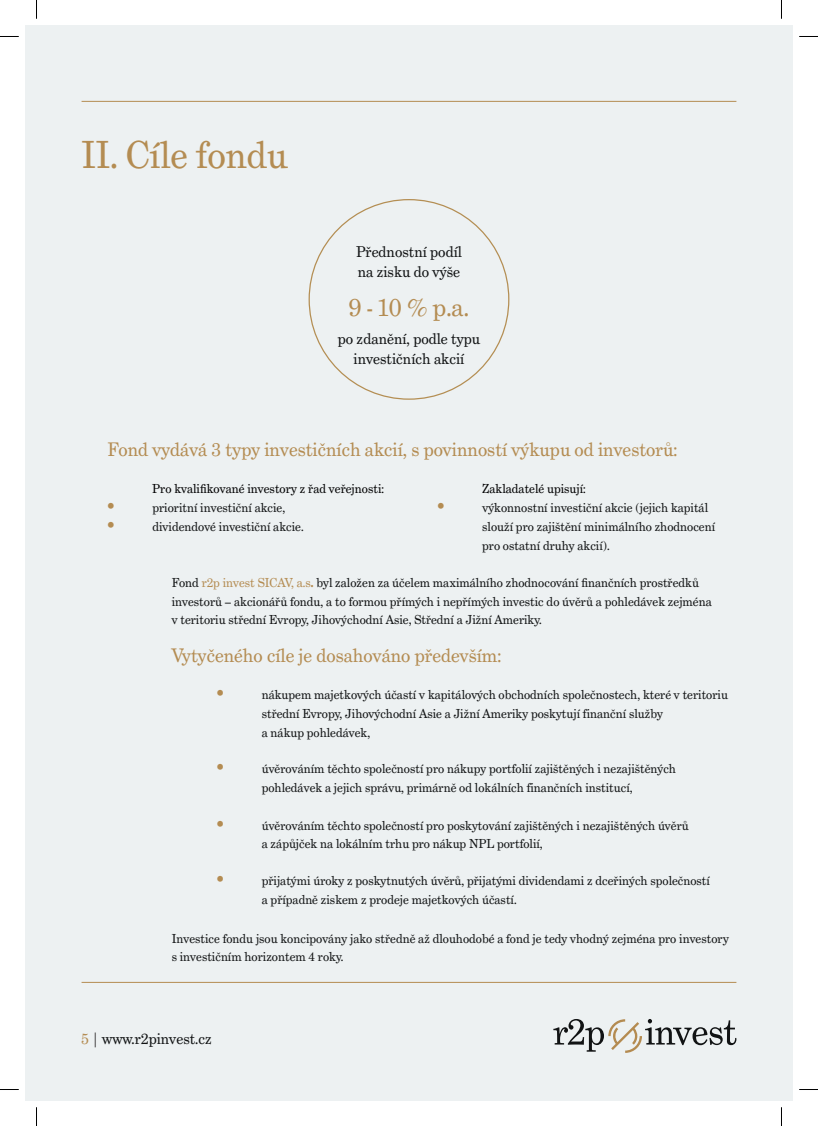
<style>
.page{position:relative;width:818px;height:1126px;background:#fff}
.page>*{position:absolute;margin:0;border:0;box-sizing:border-box;transform-origin:0 0}
.t1{font:37.5px "Grad";color:#b48c52}
.t2{font:25px "Grad";color:#b48c52}
.t3{font:18.75px "Grad";color:#b48c52}
.t4{font:15px/20px "Grad";color:#111314}
.t5{font:12.5px/18.8px "Grad";color:#111314}
.t6{font:12.5px "Grad";color:#000001}
.s1{font-weight:700;font-size:25px;color:#b48c52}
.s2{color:#b48c52}
.s3{font-weight:700;color:#b48c52}
.s4{color:#231f20}
</style>
<div class="page">
<div style="left:26px;top:26px;width:765px;height:1073px;background:#edf1f2"></div>
<svg style="left:553px;top:1019px;width:183px;height:33px"></svg>
<hr style="left:81px;top:101px;width:655px;height:1px;background:#b48c52">
<hr style="left:81px;top:981px;width:655px;height:1px;background:#b48c52">
<svg style="left:0;top:36px;width:19px;height:1px"></svg>
<svg style="left:799px;top:36px;width:18px;height:1px"></svg>
<svg style="left:0;top:1089px;width:19px;height:1px"></svg>
<svg style="left:799px;top:1089px;width:18px;height:1px"></svg>
<svg style="left:36px;top:0;width:1px;height:19px"></svg>
<svg style="left:36px;top:1107px;width:1px;height:18px"></svg>
<h1 class="t1" style="left:81px;top:131px;width:207px">II. Cíle fondu</h1>
<p class="t4" style="left:356px;top:242px;width:107px">Přednostní podíl na zisku do výše</p>
<h2 class="t2" style="left:349px;top:292px;width:121px">9 - 10 % p.a.</h2>
<p class="t4" style="left:337px;top:328px;width:144px;text-align:center">po zdanění, podle typu investičních akcií</p>
<h3 class="t3" style="left:107px;top:437px;width:571px">Fond vydává 3 typy investičních akcií, s povinností výkupu od investorů:</h3>
<p class="t6" style="left:152px;top:481px;width:233px">Pro kvalifikované investory z řad veřejnosti:</p>
<p class="t5" style="left:107px;top:498px;width:179px"><span class="s1">•</span> prioritní investiční akcie,</p>
<p class="t5" style="left:107px;top:517px;width:197px"><span class="s1">•</span> dividendové investiční akcie.</p>
<p class="t6" style="left:482px;top:481px;width:105px">Zakladatelé upisují:</p>
<p class="t5" style="left:482px;top:498px;width:234px;text-indent:-45px"><span class="s1">•</span> výkonnostní investiční akcie (jejich kapitál slouží pro zajištění minimálního zhodnocení pro ostatní druhy akcií).</p>
<p class="t5" style="left:171px;top:573px;width:541px">Fond <span class="s2">r2p invest SICAV, a.s</span><span class="s3">.</span> byl založen za účelem maximálního zhodnocování finančních prostředků investorů – akcionářů fondu, a to formou přímých i nepřímých investic do úvěrů a pohledávek zejména v teritoriu střední Evropy, Jihovýchodní Asie, Střední a Jižní Ameriky.</p>
<h3 class="t3" style="left:171px;top:643px;width:331px">Vytyčeného cíle je dosahováno především:</h3>
<p class="t5" style="left:261px;top:685px;width:467px;text-indent:-45px"><span class="s1">•</span> nákupem majetkových účastí v kapitálových obchodních společnostech, které v teritoriu střední Evropy, Jihovýchodní Asie a Jižní Ameriky poskytují finanční služby<br>a nákup pohledávek,</p>
<p class="t5" style="left:216px;top:759px;width:460px;text-align:center"><span class="s1">•</span> úvěrováním těchto společností pro nákupy portfolií zajištěných i nezajištěných pohledávek a jejich správu, primárně od lokálních finančních institucí,</p>
<p class="t5" style="left:261px;top:815px;width:428px;text-indent:-45px"><span class="s1">•</span> úvěrováním těchto společností pro poskytování zajištěných i nezajištěných úvěrů a zápůjček na lokálním trhu pro nákup NPL portfolií,</p>
<p class="t5" style="left:261px;top:871px;width:449px;text-indent:-45px"><span class="s1">•</span> přijatými úroky z poskytnutých úvěrů, přijatými dividendami z dceřiných společností a případně ziskem z prodeje majetkových účastí.</p>
<p class="t5" style="left:171px;top:928px;width:558px">Investice fondu jsou koncipovány jako středně až dlouhodobé a fond je tedy vhodný zejména pro investory s investičním horizontem 4 roky.</p>
<p class="t4" style="left:81px;top:1029px;width:132px"><span class="s2">5</span> <span class="s4">|</span> www.r2pinvest.cz</p>
</div>
